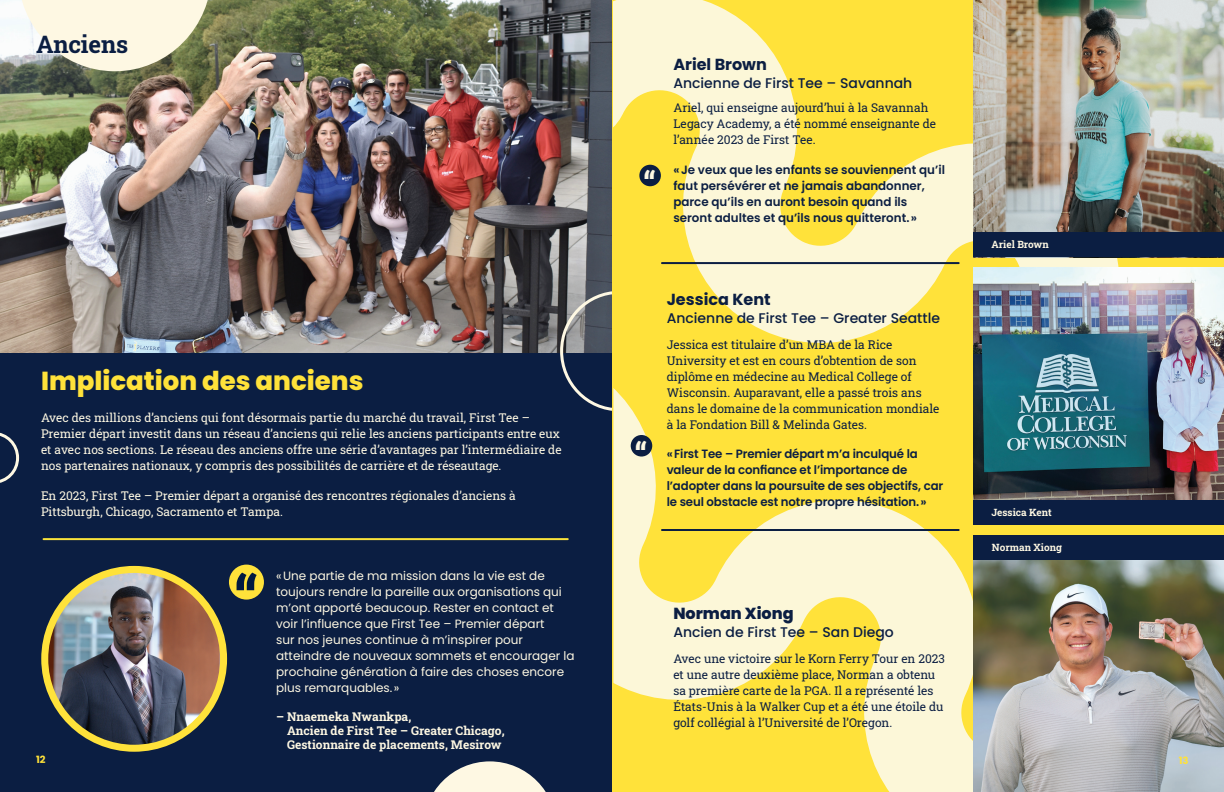
<style>
.page{position:relative;width:1224px;height:792px;background:#fff}
.page>*{position:absolute;margin:0;border:0;box-sizing:border-box;transform-origin:0 0}
.t1{font:700 62px "Roboto Slab";color:#011a41}
.t2{font:700 32px "Roboto Slab";color:#fef8e3}
.t3{font:800 26px "Poppins";color:#ffe23a}
.t4{font:700 24px "Roboto Slab";letter-spacing:-.005em;color:#0b1e42}
.t5{font:700 16px "Poppins";color:#0b1e42}
.t6{font:800 16px "Poppins";color:#0b1e42}
.t7{font:500 14px "Poppins";color:#0b1e42}
.t8{font:12px/16px "Roboto Slab";color:#0b1e42}
.t9{font:12px/16px "Roboto Slab";color:#fef8e3}
.t10{font:600 12px/16px "Poppins";letter-spacing:-.01em;color:#0b1e42}
.t11{font:12px/16px "Poppins";color:#fef8e3}
.t12{font:700 12px/14px "Roboto Slab";color:#fef8e3}
.t13{font:700 10px "Roboto Slab";color:#fef8e3}
.t14{font:700 10px "Poppins";color:#ffe23a}
</style>
<div class="page">
<div style="left:0;top:1px;width:612px;height:791px;background:#0b1e42"></div>
<img style="left:0;top:0;width:612px;height:353px">
<svg style="left:613px;top:445px;width:523px;height:347px;background:#fdeb84"></svg>
<svg style="left:613px;top:0;width:608px;height:445px;background:#fde976"></svg>
<div style="left:639px;top:165px;width:22px;height:21px;background:#0b1e42;border-radius:50%"></div>
<svg style="left:434px;top:761px;width:112px;height:31px"></svg>
<svg style="left:0;top:432px;width:19px;height:51px"></svg>
<svg style="left:18px;top:0;width:194px;height:71px;background:#dedcc6"></svg>
<img style="left:973px;top:0;width:251px;height:232px">
<img style="left:973px;top:268px;width:251px;height:232px">
<img style="left:974px;top:560px;width:250px;height:232px">
<div style="left:631px;top:435px;width:21px;height:22px;background:#0b1e42;border-radius:50%"></div>
<div style="left:973px;top:232px;width:251px;height:25px;background:#0b1e42"></div>
<div style="left:973px;top:500px;width:251px;height:25px;background:#0b1e42"></div>
<div style="left:974px;top:535px;width:250px;height:25px;background:#0b1e42"></div>
<div style="left:229px;top:565px;width:35px;height:35px;background:#ffe23a;border-radius:50%"></div>
<img style="left:45px;top:569px;width:179px;height:179px;border-radius:89px">
<div style="left:41px;top:566px;width:186px;height:186px;border:7px solid #ffe23a;border-radius:50%"></div>
<hr style="left:44px;top:538px;width:524px;height:2px;background:#fae33b">
<hr style="left:662px;top:262px;width:297px;height:2px;background:#0b1e42">
<hr style="left:662px;top:529px;width:297px;height:2px;background:#0b1e42">
<h3 class="t4" style="left:36px;top:28px;width:94px">Anciens</h3>
<h3 class="t3" style="left:41px;top:366px;width:324px">Implication des anciens</h3>
<p class="t9" style="left:41px;top:410px;width:522px">Avec des millions d’anciens qui font désormais partie du marché du travail, First Tee – Premier départ investit dans un réseau d’anciens qui relie les anciens participants entre eux et avec nos sections. Le réseau des anciens offre une série d’avantages par l’intermédiaire de nos partenaires nationaux, y compris des possibilités de carrière et de réseautage.</p>
<p class="t9" style="left:41px;top:487px;width:476px">En 2023, First Tee – Premier départ a organisé des rencontres régionales d’anciens à<br>Pittsburgh, Chicago, Sacramento et Tampa.</p>
<h1 class="t1" style="left:234px;top:556px;width:27px">“</h1>
<p class="t11" style="left:276px;top:568px;width:300px">« Une partie de ma mission dans la vie est de toujours rendre la pareille aux organisations qui m’ont apporté beaucoup. Rester en contact et voir l’influence que First Tee – Premier départ<br>sur nos jeunes continue à m’inspirer pour atteindre de nouveaux sommets et encourager la prochaine génération à faire des choses encore plus remarquables. »</p>
<p class="t12" style="left:287px;top:710px;width:219px;text-indent:-11px">– Nnaemeka Nwankpa,<br>Ancien de First Tee – Greater Chicago,<br>Gestionnaire de placements, Mesirow</p>
<h2 class="t2" style="left:643px;top:162px;width:15px">“</h2>
<h3 class="t5" style="left:673px;top:55px;width:95px">Ariel Brown</h3>
<p class="t7" style="left:673px;top:75px;width:241px">Ancienne de First Tee – Savannah</p>
<p class="t8" style="left:673px;top:99px;width:264px">Ariel, qui enseigne aujourd’hui à la Savannah<br>Legacy Academy, a été nommé enseignante de l’année 2023 de First Tee.</p>
<p class="t10" style="left:673px;top:161px;width:273px">«Je veux que les enfants se souviennent qu’il faut persévérer et ne jamais abandonner, parce qu’ils en auront besoin quand ils seront adultes et qu’ils nous quitteront.»</p>
<h2 class="t2" style="left:635px;top:432px;width:15px">“</h2>
<h3 class="t5" style="left:667px;top:290px;width:105px">Jessica Kent</h3>
<p class="t7" style="left:667px;top:310px;width:275px">Ancienne de First Tee – Greater Seattle</p>
<p class="t8" style="left:667px;top:336px;width:274px">Jessica est titulaire d’un MBA de la Rice University et est en cours d’obtention de son diplôme en médecine au Medical College of Wisconsin. Auparavant, elle a passé trois ans dans le domaine de la communication mondiale à la Fondation Bill &amp; Melinda Gates.</p>
<p class="t10" style="left:667px;top:446px;width:278px">«First Tee – Premier départ m’a inculqué la valeur de la confiance et l’importance de l’adopter dans la poursuite de ses objectifs, car le seul obstacle est notre propre hésitation.»</p>
<h3 class="t6" style="left:673px;top:604px;width:122px">Norman Xiong</h3>
<p class="t7" style="left:673px;top:624px;width:222px">Ancien de First Tee – San Diego</p>
<p class="t8" style="left:673px;top:650px;width:273px">Avec une victoire sur le Korn Ferry Tour en 2023 et une autre deuxième place, Norman a obtenu sa première carte de la PGA. Il a représenté les États-Unis à la Walker Cup et a été une étoile du golf collégial à l’Université de l’Oregon.</p>
<p class="t13" style="left:991px;top:238px;width:59px">Ariel Brown</p>
<p class="t13" style="left:991px;top:505px;width:62px">Jessica Kent</p>
<p class="t13" style="left:992px;top:541px;width:72px">Norman Xiong</p>
<p class="t14" style="left:36px;top:754px;width:11px">12</p>
<p class="t14" style="left:1179px;top:754px;width:11px">13</p>
</div>
